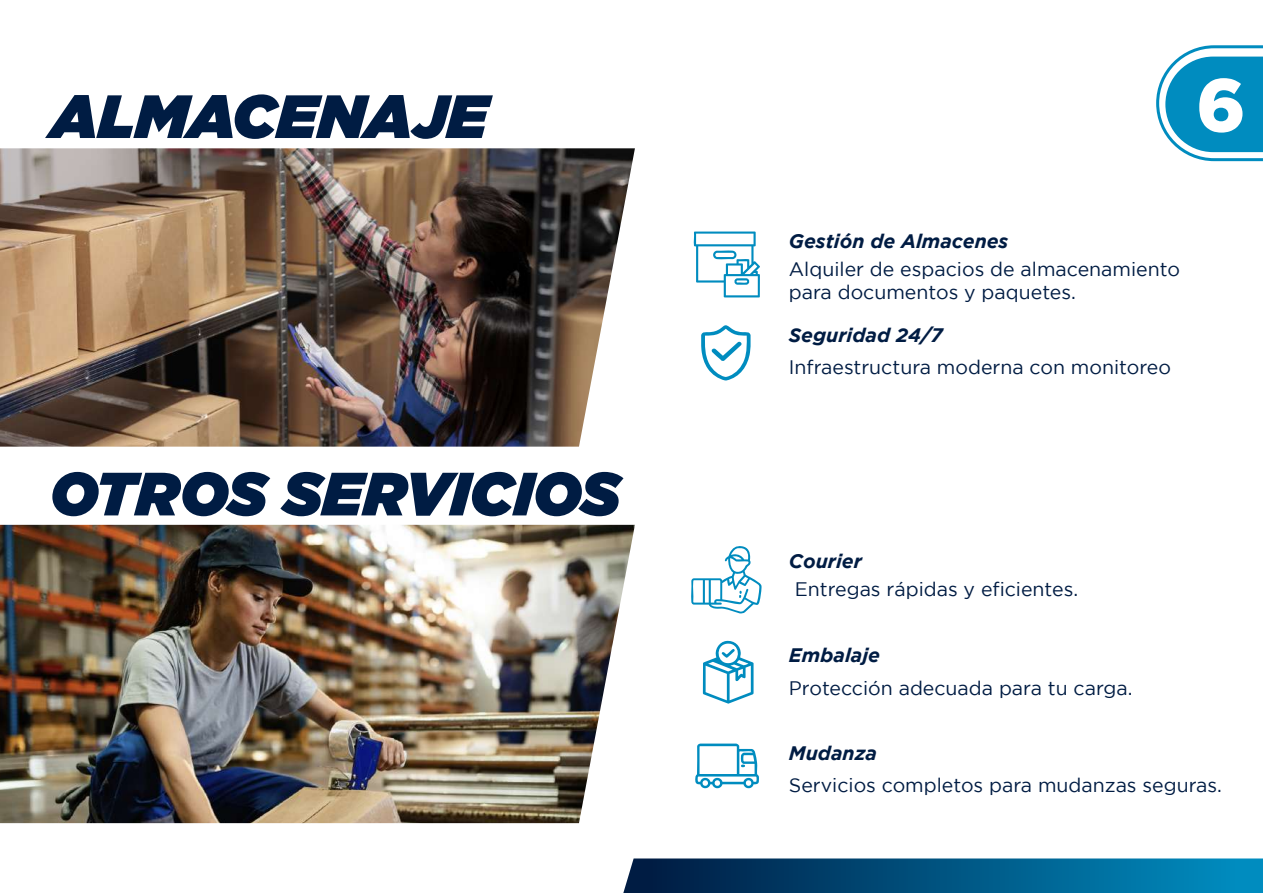
<style>
.page{position:relative;width:1263px;height:893px;background:#fff}
.page>*{position:absolute;margin:0;border:0;box-sizing:border-box;transform-origin:0 0}
.t1{font:900 74.85px "Gotham";color:#fff}
.t2{font:italic 900 60.9px "Gotham";color:#001c43}
.t3{font:19.5px/23.4px "Gotham";color:#001c43}
.t4{font:italic 700 19.5px "Gotham";color:#001c43}
</style>
<div class="page">
<img style="left:0;top:148px;width:635px;height:299px">
<svg style="left:1156px;top:45px;width:107px;height:116px"></svg>
<img style="left:0;top:525px;width:635px;height:298px">
<svg style="left:623px;top:858px;width:640px;height:35px;background:#065884"></svg>
<svg style="left:693px;top:232px;width:67px;height:66px"></svg>
<svg style="left:701px;top:325px;width:49px;height:55px"></svg>
<svg style="left:691px;top:546px;width:70px;height:68px"></svg>
<svg style="left:703px;top:640px;width:51px;height:64px"></svg>
<svg style="left:695px;top:743px;width:64px;height:46px"></svg>
<h2 class="t2" style="left:51px;top:81px;width:439px">ALMACENAJE</h2>
<h2 class="t2" style="left:50px;top:458px;width:572px">OTROS SERVICIOS</h2>
<h1 class="t1" style="left:1196px;top:77px;width:51px">6</h1>
<p class="t4" style="left:789px;top:234px;width:221px">Gestión de Almacenes</p>
<p class="t3" style="left:789px;top:258px;width:392px">Alquiler de espacios de almacenamiento para documentos y paquetes.</p>
<p class="t4" style="left:789px;top:328px;width:156px">Seguridad 24/7</p>
<p class="t3" style="left:789px;top:357px;width:384px">Infraestructura moderna con monitoreo</p>
<p class="t4" style="left:789px;top:554px;width:75px">Courier</p>
<p class="t3" style="left:795px;top:579px;width:285px">Entregas rápidas y eficientes.</p>
<p class="t4" style="left:789px;top:648px;width:93px">Embalaje</p>
<p class="t3" style="left:789px;top:677px;width:345px">Protección adecuada para tu carga.</p>
<p class="t4" style="left:789px;top:745px;width:90px">Mudanza</p>
<p class="t3" style="left:789px;top:775px;width:434px">Servicios completos para mudanzas seguras.</p>
</div>
